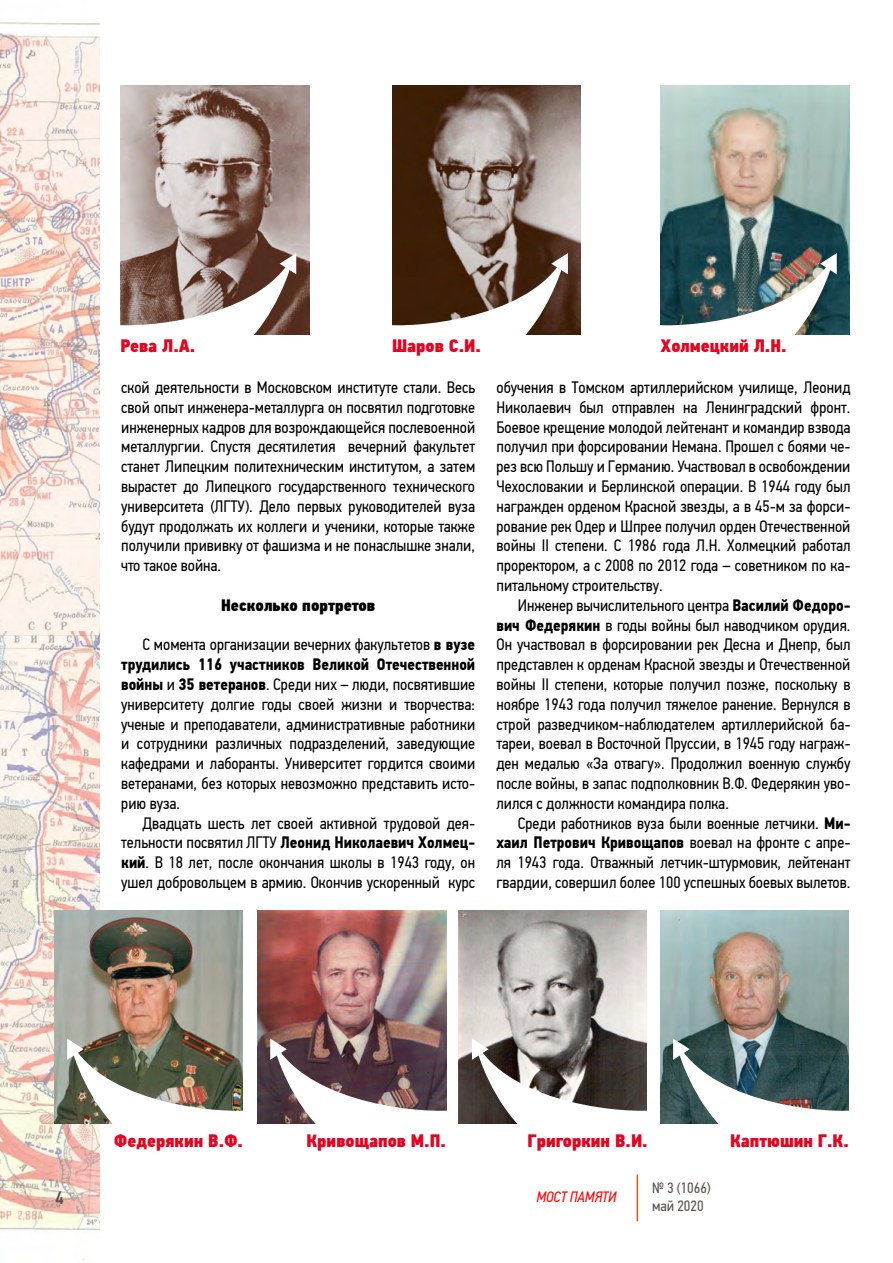
<style>
.page{position:relative;width:893px;height:1263px;background:#fff}
.page>*{position:absolute;margin:0;border:0;box-sizing:border-box;transform-origin:0 0}
.t1{font:18px "PF Din Text Cond Pro X Black";color:#e40521}
.t2{font:500 18px "PF Din Text Cond Pro";color:#5d514d}
.t3{font:16.5px/19.8px "PF Din Text Cond Pro";color:#000;text-align:justify}
.t4{font:16.5px "PF Din Text Cond Pro X Black";color:#000}
.t5{font:15px/18px "PF Din Text Cond Pro";color:#5d514d}
.t6{font:italic 15px "PF Din Text Cond Pro";color:#f00}
.s1{font-weight:700}
</style>
<div class="page">
<img style="left:0;top:22px;width:100px;height:609px">
<img style="left:0;top:631px;width:100px;height:630px">
<img style="left:54px;top:911px;width:189px;height:212px">
<img style="left:257px;top:911px;width:189px;height:127px">
<img style="left:459px;top:911px;width:187px;height:127px">
<img style="left:660px;top:911px;width:189px;height:127px">
<img style="left:67px;top:1038px;width:782px;height:128px">
<img style="left:120px;top:85px;width:189px;height:249px">
<img style="left:392px;top:85px;width:189px;height:249px">
<img style="left:661px;top:85px;width:189px;height:249px">
<svg style="left:392px;top:253px;width:176px;height:82px"></svg>
<svg style="left:82px;top:253px;width:214px;height:127px"></svg>
<img style="left:660px;top:253px;width:177px;height:82px">
<p class="t1" style="left:120px;top:335px;width:76px">Рева Л.А.</p>
<p class="t1" style="left:392px;top:335px;width:90px">Шаров С.И.</p>
<p class="t1" style="left:660px;top:335px;width:128px">Холмецкий Л.Н.</p>
<p class="t3" style="left:121px;top:377px;width:355px">ской деятельности в Московском институте стали. Весь свой опыт инженера-металлурга он посвятил подготовке инженерных кадров для возрождающейся послевоенной металлургии. Спустя десятилетия вечерний факультет станет Липецким политехническим институтом, а затем вырастет до Липецкого государственного технического университета (ЛГТУ). Дело первых руководителей вуза будут продолжать их коллеги и ученики, которые также получили прививку от фашизма и не понаслышке знали, что такое война.</p>
<p class="t4" style="left:221px;top:595px;width:155px">Несколько портретов</p>
<p class="t3" style="left:121px;top:635px;width:355px;text-indent:21px">С момента организации вечерних факультетов <span class="s1">в вузе трудились 116 участников Великой Отечественной войны</span> и <span class="s1">35 ветеранов</span>. Среди них – люди, посвятившие университету долгие годы своей жизни и творчества: ученые и преподаватели, административные работники и сотрудники различных подразделений, заведующие кафедрами и лаборанты. Университет гордится своими ветеранами, без которых невозможно представить исто&shy;рию вуза.</p>
<p class="t3" style="left:121px;top:813px;width:355px;text-indent:21px">Двадцать шесть лет своей активной трудовой дея&shy;тельности посвятил ЛГТУ <span class="s1">Леонид Николаевич Холмец&shy;кий</span>. В 18 лет, после окончания школы в 1943 году, он ушел добровольцем в армию. Окончив ускоренный курс</p>
<p class="t3" style="left:496px;top:377px;width:355px">обучения в Томском артиллерийском училище, Леонид Николаевич был отправлен на Ленинградский фронт.<br>Боевое крещение молодой лейтенант и командир взвода получил при форсировании Немана. Прошел с боями че&shy;рез всю Польшу и Германию. Участвовал в освобождении Чехословакии и Берлинской операции. В 1944 году был награжден орденом Красной звезды, а в 45-м за форси&shy;рование рек Одер и Шпрее получил орден Отечественной войны II степени. С 1986 года Л.Н. Холмецкий работал проректором, а с 2008 по 2012 года – советником по ка&shy;питальному строительству.</p>
<p class="t3" style="left:496px;top:595px;width:355px;text-indent:21px">Инженер вычислительного центра <span class="s1">Василий Федоро&shy;вич Федерякин</span> в годы войны был наводчиком орудия.<br>Он участвовал в форсировании рек Десна и Днепр, был представлен к орденам Красной звезды и Отечественной войны ІІ степени, которые получил позже, поскольку в ноябре 1943 года получил тяжелое ранение. Вернулся в строй разведчиком-наблюдателем артиллерийской ба&shy;тареи, воевал в Восточной Пруссии, в 1945 году награж&shy;ден медалью «За отвагу». Продолжил военную службу после войны, в запас подполковник В.Ф. Федерякин уво&shy;лился с должности командира полка.</p>
<p class="t3" style="left:496px;top:813px;width:355px;text-indent:21px">Среди работников вуза были военные летчики. <span class="s1">Ми&shy;хаил Петрович Кривощапов</span> воевал на фронте с апре&shy;ля 1943 года. Отважный летчик-штурмовик, лейтенант гвардии, совершил более 100 успешных боевых вылетов.</p>
<p class="t1" style="left:114px;top:1129px;width:130px">Федерякин В.Ф.</p>
<p class="t1" style="left:306px;top:1129px;width:141px">Кривощапов М.П.</p>
<p class="t1" style="left:527px;top:1129px;width:122px">Григоркин В.И.</p>
<p class="t1" style="left:730px;top:1129px;width:120px">Каптюшин Г.К.</p>
<p class="t2" style="left:55px;top:1187px;width:10px">4</p>
<p class="t6" style="left:536px;top:1188px;width:82px">МОСТ ПАМЯТИ</p>
<p class="t5" style="left:652px;top:1179px;width:60px">№ 3 (1066) май 2020</p>
</div>
